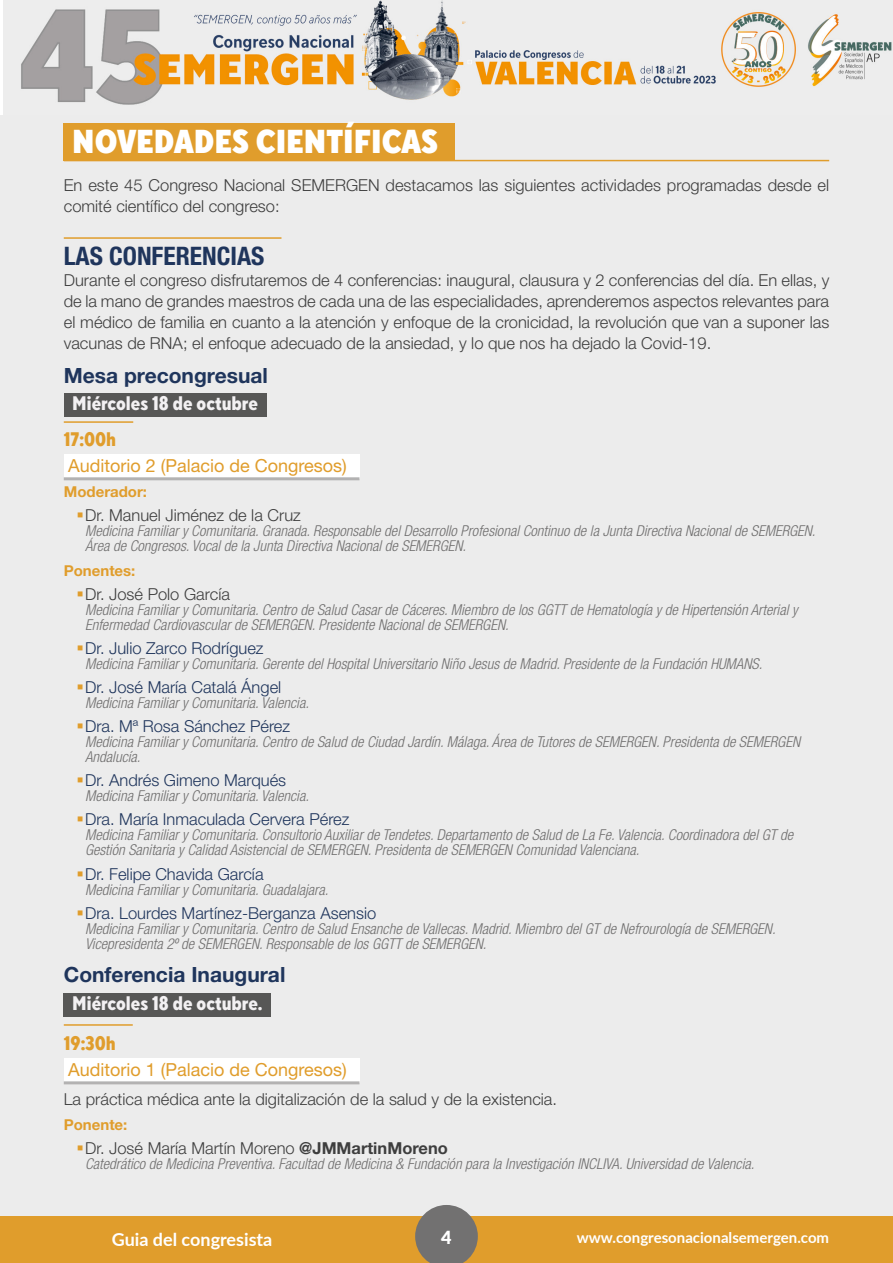
<style>
.page{position:relative;width:893px;height:1263px;background:#fff}
.page>*{position:absolute;margin:0;border:0;box-sizing:border-box;transform-origin:0 0}
.t1{font:900 33px "TT Norms Std Cond";color:#fff}
.t2{font:700 condensed 25.5px "Helvetica Neue LT Std";color:#1f355c}
.t3{font:700 21px "Helvetica Neue LT Std";color:#1f355c}
.t4{font:800 19.5px "TT Norms Std Cond";color:#f3f1f3}
.t5{font:800 19.5px "TT Norms Std Cond";color:#e09d2c}
.t6{font:18px "Helvetica Neue LT Std";color:#e09d2c}
.t7{font:700 18px "Lato";color:#fff}
.t8{font:900 18px "Lato";color:#fff}
.t9{font:300 16.5px/21px "Helvetica Neue LT Std";color:#3e3e3e}
.t10{font:300 16.5px "Helvetica Neue LT Std";color:#1f355c}
.t11{font:italic 300 condensed 15px/15px "Helvetica Neue LT Std";color:#706f6f}
.t12{font:700 15px "Lato";color:#fff}
.t13{font:700 15px "Helvetica Neue LT Std";color:#e09d2c}
.s1{font-weight:700}
</style>
<div class="page">
<img style="left:3px;top:0;width:890px;height:115px">
<div style="left:0;top:115px;width:893px;height:1148px;background:#ececec"></div>
<div style="left:0;top:1216px;width:893px;height:47px;background:#e09d2c"></div>
<svg style="left:415px;top:1205px;width:63px;height:58px"></svg>
<div style="left:64px;top:123px;width:391px;height:38px;background:#e09d2c"></div>
<hr style="left:64px;top:160px;width:765px;height:1px;background:#e09d2c">
<hr style="left:64px;top:237px;width:217px;height:2px;background:#e09d2c">
<div style="left:64px;top:393px;width:202px;height:24px;background:#575756"></div>
<hr style="left:64px;top:421px;width:69px;height:2px;background:#e09d2c">
<div style="left:64px;top:454px;width:295px;height:25px;background:#fff"></div>
<hr style="left:64px;top:477px;width:295px;height:3px;background:#b3b2b2">
<div style="left:64px;top:993px;width:207px;height:23px;background:#575756"></div>
<hr style="left:64px;top:1024px;width:69px;height:2px;background:#e09d2c">
<div style="left:64px;top:1058px;width:295px;height:25px;background:#fff"></div>
<hr style="left:64px;top:1081px;width:295px;height:3px;background:#b3b2b2">
<h1 class="t1" style="left:72px;top:120px;width:367px">NOVEDADES CIENTÍFICAS</h1>
<p class="t9" style="left:64px;top:174px;width:767px">En este 45 Congreso Nacional SEMERGEN destacamos las siguientes actividades programadas desde el comité científico del congreso:</p>
<h2 class="t2" style="left:64px;top:240px;width:202px">LAS CONFERENCIAS</h2>
<p class="t9" style="left:64px;top:269px;width:767px;text-align:justify">Durante el congreso disfrutaremos de 4 conferencias: inaugural, clausura y 2 conferencias del día. En ellas, y de la mano de grandes maestros de cada una de las especialidades, aprenderemos aspectos relevantes para el médico de familia en cuanto a la atención y enfoque de la cronicidad, la revolución que van a suponer las vacunas de RNA; el enfoque adecuado de la ansiedad, y lo que nos ha dejado la Covid-19.</p>
<h3 class="t3" style="left:64px;top:362px;width:206px">Mesa precongresual</h3>
<h3 class="t4" style="left:72px;top:391px;width:187px">Miércoles 18 de octubre</h3>
<h3 class="t5" style="left:64px;top:426px;width:54px">17:00h</h3>
<p class="t6" style="left:68px;top:454px;width:280px">Auditorio 2 (Palacio de Congresos)</p>
<p class="t13" style="left:64px;top:482px;width:85px">Moderador:</p>
<p class="t9" style="left:85px;top:504px;width:217px">Dr. Manuel Jiménez de la Cruz</p>
<p class="t11" style="left:85px;top:523px;width:732px">Medicina Familiar y Comunitaria. Granada. Responsable del Desarrollo Profesional Continuo de la Junta Directiva Nacional de SEMERGEN.<br>Área de Congresos. Vocal de la Junta Directiva Nacional de SEMERGEN.</p>
<p class="t13" style="left:64px;top:561px;width:73px">Ponentes:</p>
<p class="t9" style="left:85px;top:583px;width:146px">Dr. José Polo García</p>
<p class="t11" style="left:85px;top:603px;width:714px">Medicina Familiar y Comunitaria. Centro de Salud Casar de Cáceres. Miembro de los GGTT de Hematología y de Hipertensión Arterial y<br>Enfermedad Cardiovascular de SEMERGEN. Presidente Nacional de SEMERGEN.</p>
<p class="t10" style="left:85px;top:638px;width:180px">Dr. Julio Zarco Rodríguez</p>
<p class="t11" style="left:85px;top:657px;width:679px">Medicina Familiar y Comunitaria. Gerente del Hospital Universitario Niño Jesus de Madrid. Presidente de la Fundación HUMANS.</p>
<p class="t10" style="left:85px;top:677px;width:198px">Dr. José María Catalá Ángel</p>
<p class="t11" style="left:85px;top:696px;width:225px">Medicina Familiar y Comunitaria. Valencia.</p>
<p class="t10" style="left:85px;top:716px;width:207px">Dra. Mª Rosa Sánchez Pérez</p>
<p class="t11" style="left:85px;top:735px;width:716px">Medicina Familiar y Comunitaria. Centro de Salud de Ciudad Jardín. Málaga. Área de Tutores de SEMERGEN. Presidenta de SEMERGEN<br>Andalucía.</p>
<p class="t10" style="left:85px;top:770px;width:203px">Dr. Andrés Gimeno Marqués</p>
<p class="t11" style="left:85px;top:789px;width:225px">Medicina Familiar y Comunitaria. Valencia.</p>
<p class="t10" style="left:85px;top:809px;width:266px">Dra. María Inmaculada Cervera Pérez</p>
<p class="t11" style="left:85px;top:828px;width:710px">Medicina Familiar y Comunitaria. Consultorio Auxiliar de Tendetes. Departamento de Salud de La Fe. Valencia. Coordinadora del GT de<br>Gestión Sanitaria y Calidad Asistencial de SEMERGEN. Presidenta de SEMERGEN Comunidad Valenciana.</p>
<p class="t10" style="left:85px;top:863px;width:180px">Dr. Felipe Chavida García</p>
<p class="t11" style="left:85px;top:882px;width:245px">Medicina Familiar y Comunitaria. Guadalajara.</p>
<p class="t10" style="left:85px;top:902px;width:293px">Dra. Lourdes Martínez-Berganza Asensio</p>
<p class="t11" style="left:85px;top:921px;width:692px">Medicina Familiar y Comunitaria. Centro de Salud Ensanche de Vallecas. Madrid. Miembro del GT de Nefrourología de SEMERGEN.<br>Vicepresidenta 2º de SEMERGEN. Responsable de los GGTT de SEMERGEN.</p>
<h3 class="t3" style="left:64px;top:962px;width:223px">Conferencia Inaugural</h3>
<h3 class="t4" style="left:72px;top:991px;width:192px">Miércoles 18 de octubre.</h3>
<h3 class="t5" style="left:64px;top:1030px;width:53px">19:30h</h3>
<p class="t6" style="left:68px;top:1058px;width:280px">Auditorio 1 (Palacio de Congresos)</p>
<p class="t9" style="left:64px;top:1088px;width:495px">La práctica médica ante la digitalización de la salud y de la existencia.</p>
<p class="t13" style="left:64px;top:1116px;width:65px">Ponente:</p>
<p class="t9" style="left:85px;top:1138px;width:364px">Dr. José María Martín Moreno <span class="s1">@JMMartinMoreno</span></p>
<p class="t11" style="left:85px;top:1157px;width:671px">Catedrático de Medicina Preventiva. Facultad de Medicina &amp; Fundación para la Investigación INCLIVA. Universidad de Valencia.</p>
<p class="t7" style="left:112px;top:1226px;width:162px">Guia del congresista</p>
<p class="t8" style="left:441px;top:1223px;width:12px">4</p>
<p class="t12" style="left:577px;top:1227px;width:254px">www.congresonacionalsemergen.com</p>
</div>
